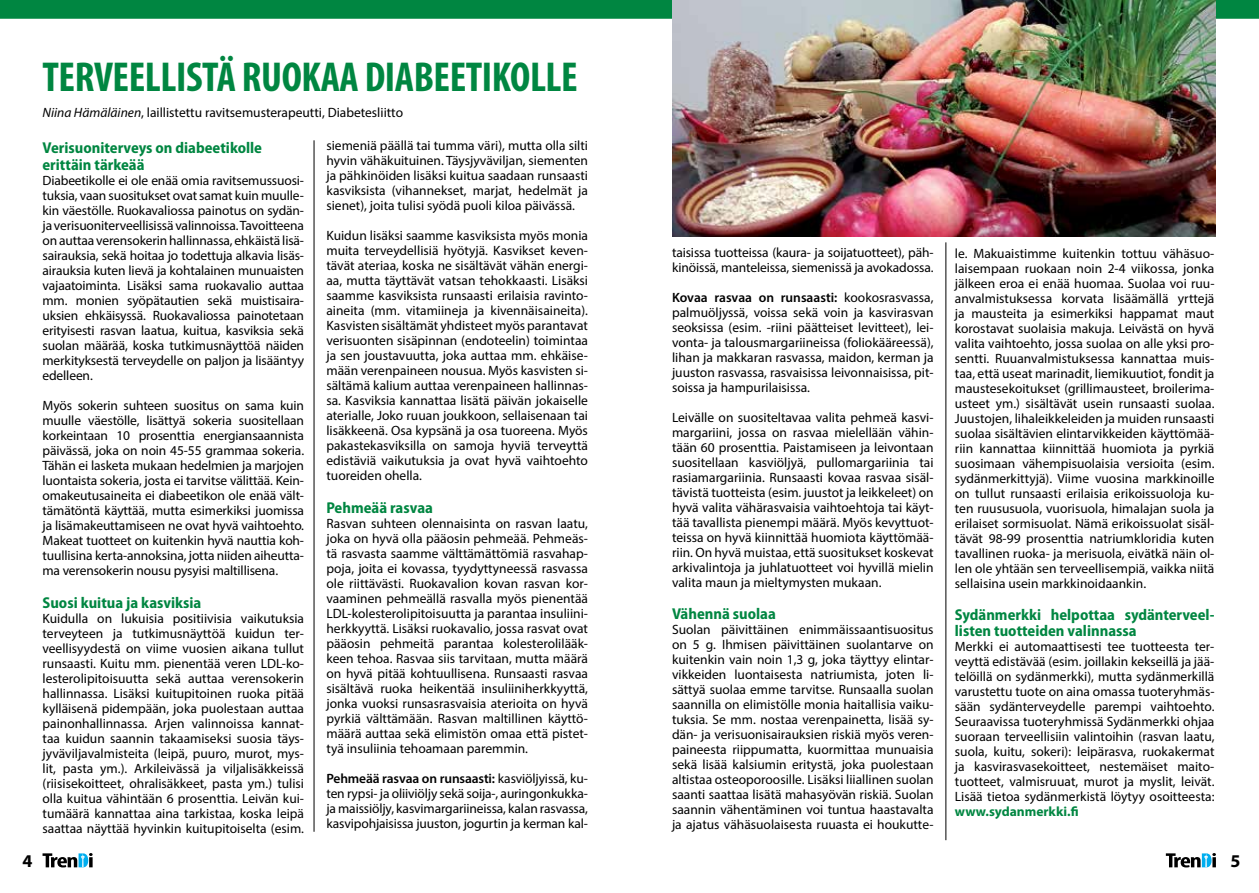
<style>
.page{position:relative;width:1259px;height:893px;background:#fff}
.page>*{position:absolute;margin:0;border:0;box-sizing:border-box;transform-origin:0 0}
.t1{font:700 condensed 42px "Myriad Pro";letter-spacing:-.01em;color:#008641}
.t2{font:700 18px "Myriad Pro";color:#000}
.t3{font:700 semi-condensed 15.75px/16.5px "Myriad Pro";color:#008641}
.t4{font:13.5px/15px "Myriad Pro";color:#000;text-align:justify}
.t5{font:700 13.5px "Myriad Pro";color:#008641}
.s1{font-style:italic}
.s2{font-weight:600}
</style>
<div class="page">
<svg style="left:43px;top:853px;width:50px;height:14px"></svg>
<svg style="left:1165px;top:853px;width:51px;height:14px"></svg>
<hr style="left:314px;top:140px;width:1px;height:692px;background:#000">
<hr style="left:945px;top:242px;width:1px;height:598px;background:#000">
<div style="left:0;top:0;width:1259px;height:19px;background:#008641"></div>
<img style="left:672px;top:0;width:544px;height:237px">
<h1 class="t1" style="left:43px;top:51px;width:537px">TERVEELLISTÄ RUOKAA DIABEETIKOLLE</h1>
<p class="t4" style="left:43px;top:104px;width:362px"><span class="s1">Niina Hämäläinen</span>, laillistettu ravitsemusterapeutti, Diabetesliitto</p>
<p class="t3" style="left:43px;top:140px;width:221px">Verisuoniterveys on diabeetikolle erittäin tärkeää</p>
<p class="t4" style="left:43px;top:172px;width:263px">Diabeetikolle ei ole enää omia ravitsemussuosi&shy;tuksia, vaan suositukset ovat samat kuin muulle&shy;kin väestölle. Ruokavaliossa painotus on sydän&shy;ja verisuoniterveellisissä valinnoissa. Tavoitteena on auttaa verensokerin hallinnassa, ehkäistä lisä&shy;sairauksia, sekä hoitaa jo todettuja alkavia lisäs&shy;airauksia kuten lievä ja kohtalainen munuaisten vajaatoiminta. Lisäksi sama ruokavalio auttaa mm. monien syöpätautien sekä muistisaira&shy;uksien ehkäisyssä. Ruokavaliossa painotetaan erityisesti rasvan laatua, kuitua, kasviksia sekä suolan määrää, koska tutkimusnäyttöä näiden merkityksestä terveydelle on paljon ja lisääntyy edelleen.</p>
<p class="t4" style="left:43px;top:397px;width:263px">Myös sokerin suhteen suositus on sama kuin muulle väestölle, lisättyä sokeria suositellaan korkeintaan 10 prosenttia energiansaannista päivässä, joka on noin 45-55 grammaa sokeria.<br>Tähän ei lasketa mukaan hedelmien ja marjojen luontaista sokeria, josta ei tarvitse välittää. Kein&shy;omakeutusaineita ei diabeetikon ole enää vält&shy;tämätöntä käyttää, mutta esimerkiksi juomissa ja lisämakeuttamiseen ne ovat hyvä vaihtoehto.<br>Makeat tuotteet on kuitenkin hyvä nauttia koh&shy;tuullisina kerta-annoksina, jotta niiden aiheutta&shy;ma verensokerin nousu pysyisi maltillisena.</p>
<p class="t3" style="left:43px;top:594px;width:160px">Suosi kuitua ja kasviksia</p>
<p class="t4" style="left:43px;top:610px;width:263px">Kuidulla on lukuisia positiivisia vaikutuksia terveyteen ja tutkimusnäyttöä kuidun ter&shy;veellisyydestä on viime vuosien aikana tullut runsaasti. Kuitu mm. pienentää veren LDL-ko&shy;lesterolipitoisuutta sekä auttaa verensokerin hallinnassa. Lisäksi kuitupitoinen ruoka pitää kylläisenä pidempään, joka puolestaan auttaa painonhallinnassa. Arjen valinnoissa kannat&shy;taa kuidun saannin takaamiseksi suosia täys&shy;jyväviljavalmisteita (leipä, puuro, murot, mys&shy;lit, pasta ym.). Arkileivässä ja viljalisäkkeissä (riisisekoitteet, ohralisäkkeet, pasta ym.) tulisi olla kuitua vähintään 6 prosenttia. Leivän kui&shy;tumäärä kannattaa aina tarkistaa, koska leipä saattaa näyttää hyvinkin kuitupitoiselta (esim.</p>
<p class="t4" style="left:326px;top:137px;width:263px">siemeniä päällä tai tumma väri), mutta olla silti hyvin vähäkuituinen. Täysjyväviljan, siementen ja pähkinöiden lisäksi kuitua saadaan runsaasti kasviksista (vihannekset, marjat, hedelmät ja sienet), joita tulisi syödä puoli kiloa päivässä.</p>
<p class="t4" style="left:326px;top:227px;width:263px">Kuidun lisäksi saamme kasviksista myös monia muita terveydellisiä hyötyjä. Kasvikset keven&shy;tävät ateriaa, koska ne sisältävät vähän energi&shy;aa, mutta täyttävät vatsan tehokkaasti. Lisäksi saamme kasviksista runsaasti erilaisia ravinto&shy;aineita (mm. vitamiineja ja kivennäisaineita).<br>Kasvisten sisältämät yhdisteet myös parantavat verisuonten sisäpinnan (endoteelin) toimintaa ja sen joustavuutta, joka auttaa mm. ehkäise&shy;mään verenpaineen nousua. Myös kasvisten si&shy;sältämä kalium auttaa verenpaineen hallinnas&shy;sa. Kasviksia kannattaa lisätä päivän jokaiselle aterialle, Joko ruuan joukkoon, sellaisenaan tai lisäkkeenä. Osa kypsänä ja osa tuoreena. Myös pakastekasviksilla on samoja hyviä terveyttä edistäviä vaikutuksia ja ovat hyvä vaihtoehto tuoreiden ohella.</p>
<p class="t3" style="left:326px;top:499px;width:108px">Pehmeää rasvaa</p>
<p class="t4" style="left:326px;top:515px;width:263px">Rasvan suhteen olennaisinta on rasvan laatu, joka on hyvä olla pääosin pehmeää. Pehmeäs&shy;tä rasvasta saamme välttämättömiä rasvahap&shy;poja, joita ei kovassa, tyydyttyneessä rasvassa ole riittävästi. Ruokavalion kovan rasvan kor&shy;vaaminen pehmeällä rasvalla myös pienentää LDL-kolesterolipitoisuutta ja parantaa insuliini&shy;herkkyyttä. Lisäksi ruokavalio, jossa rasvat ovat pääosin pehmeitä parantaa kolesterolilääk&shy;keen tehoa. Rasvaa siis tarvitaan, mutta määrä on hyvä pitää kohtuullisena. Runsaasti rasvaa sisältävä ruoka heikentää insuliiniherkkyyttä, jonka vuoksi runsasrasvaisia aterioita on hyvä pyrkiä välttämään. Rasvan maltillinen käyttö&shy;määrä auttaa sekä elimistön omaa että pistet&shy;tyä insuliinia tehoamaan paremmin.</p>
<p class="t4" style="left:326px;top:770px;width:263px"><span class="s2">Pehmeää rasvaa on runsaasti:</span> kasviöljyissä, ku&shy;ten rypsi- ja oliiviöljy sekä soija-, auringonkukka&shy;ja maissiöljy, kasvimargariineissa, kalan rasvassa, kasvipohjaisissa juuston, jogurtin ja kerman kal-</p>
<p class="t4" style="left:672px;top:245px;width:263px">taisissa tuotteissa (kaura- ja soijatuotteet), päh&shy;kinöissä, manteleissa, siemenissä ja avokadossa.</p>
<p class="t4" style="left:672px;top:290px;width:263px"><span class="s2">Kovaa rasvaa on runsaasti:</span> kookosrasvassa, palmuöljyssä, voissa sekä voin ja kasvirasvan seoksissa (esim. -riini päätteiset levitteet), lei&shy;vonta- ja talousmargariineissa (foliokääreessä), lihan ja makkaran rasvassa, maidon, kerman ja juuston rasvassa, rasvaisissa leivonnaisissa, pit&shy;soissa ja hampurilaisissa.</p>
<p class="t4" style="left:672px;top:410px;width:263px">Leivälle on suositeltavaa valita pehmeä kasvi&shy;margariini, jossa on rasvaa mielellään vähin&shy;tään 60 prosenttia. Paistamiseen ja leivontaan suositellaan kasviöljyä, pullomargariinia tai rasiamargariinia. Runsaasti kovaa rasvaa sisäl&shy;tävistä tuotteista (esim. juustot ja leikkeleet) on hyvä valita vähärasvaisia vaihtoehtoja tai käyt&shy;tää tavallista pienempi määrä. Myös kevyttuot&shy;teissa on hyvä kiinnittää huomiota käyttömää&shy;riin. On hyvä muistaa, että suositukset koskevat arkivalintoja ja juhlatuotteet voi hyvillä mielin valita maun ja mieltymysten mukaan.</p>
<p class="t3" style="left:672px;top:605px;width:105px">Vähennä suolaa</p>
<p class="t4" style="left:672px;top:621px;width:263px">Suolan päivittäinen enimmäissaantisuositus on 5 g. Ihmisen päivittäinen suolantarve on kuitenkin vain noin 1,3 g, joka täyttyy elintar&shy;vikkeiden luontaisesta natriumista, joten li&shy;sättyä suolaa emme tarvitse. Runsaalla suolan saannilla on elimistölle monia haitallisia vaiku&shy;tuksia. Se mm. nostaa verenpainetta, lisää sy&shy;dän- ja verisuonisairauksien riskiä myös veren&shy;paineesta riippumatta, kuormittaa munuaisia sekä lisää kalsiumin eritystä, joka puolestaan altistaa osteoporoosille. Lisäksi liiallinen suolan saanti saattaa lisätä mahasyövän riskiä. Suolan saannin vähentäminen voi tuntua haastavalta ja ajatus vähäsuolaisesta ruuasta ei houkutte-</p>
<p class="t4" style="left:955px;top:246px;width:261px">le. Makuaistimme kuitenkin tottuu vähäsuo&shy;laisempaan ruokaan noin 2-4 viikossa, jonka jälkeen eroa ei enää huomaa. Suolaa voi ruu&shy;anvalmistuksessa korvata lisäämällä yrttejä ja mausteita ja esimerkiksi happamat maut korostavat suolaisia makuja. Leivästä on hyvä valita vaihtoehto, jossa suolaa on alle yksi pro&shy;sentti. Ruuanvalmistuksessa kannattaa muis&shy;taa, että useat marinadit, liemikuutiot, fondit ja maustesekoitukset (grillimausteet, broilerima&shy;usteet ym.) sisältävät usein runsaasti suolaa.<br>Juustojen, lihaleikkeleiden ja muiden runsaasti suolaa sisältävien elintarvikkeiden käyttömää&shy;riin kannattaa kiinnittää huomiota ja pyrkiä suosimaan vähempisuolaisia versioita (esim. sydänmerkittyjä). Viime vuosina markkinoille on tullut runsaasti erilaisia erikoissuoloja ku&shy;ten ruususuola, vuorisuola, himalajan suola ja erilaiset sormisuolat. Nämä erikoissuolat sisäl&shy;tävät 98-99 prosenttia natriumkloridia kuten tavallinen ruoka- ja merisuola, eivätkä näin ol&shy;len ole yhtään sen terveellisempiä, vaikka niitä sellaisina usein markkinoidaankin.</p>
<p class="t3" style="left:955px;top:606px;width:261px">Sydänmerkki helpottaa sydänterveel&shy;listen tuotteiden valinnassa</p>
<p class="t4" style="left:955px;top:639px;width:261px">Merkki ei automaattisesti tee tuotteesta ter&shy;veyttä edistävää (esim. joillakin kekseillä ja jää&shy;telöillä on sydänmerkki), mutta sydänmerkillä varustettu tuote on aina omassa tuoteryhmäs&shy;sään sydänterveydelle parempi vaihtoehto.<br>Seuraavissa tuoteryhmissä Sydänmerkki ohjaa suoraan terveellisiin valintoihin (rasvan laatu, suola, kuitu, sokeri): leipärasva, ruokakermat ja kasvirasvasekoitteet, nestemäiset maito&shy;tuotteet, valmisruuat, murot ja myslit, leivät.<br>Lisää tietoa sydänmerkistä löytyy osoitteesta:</p>
<p class="t5" style="left:955px;top:803px;width:125px">www.sydanmerkki.fi</p>
<h2 class="t2" style="left:23px;top:849px;width:11px">4</h2>
<h2 class="t2" style="left:1230px;top:849px;width:11px">5</h2>
</div>
